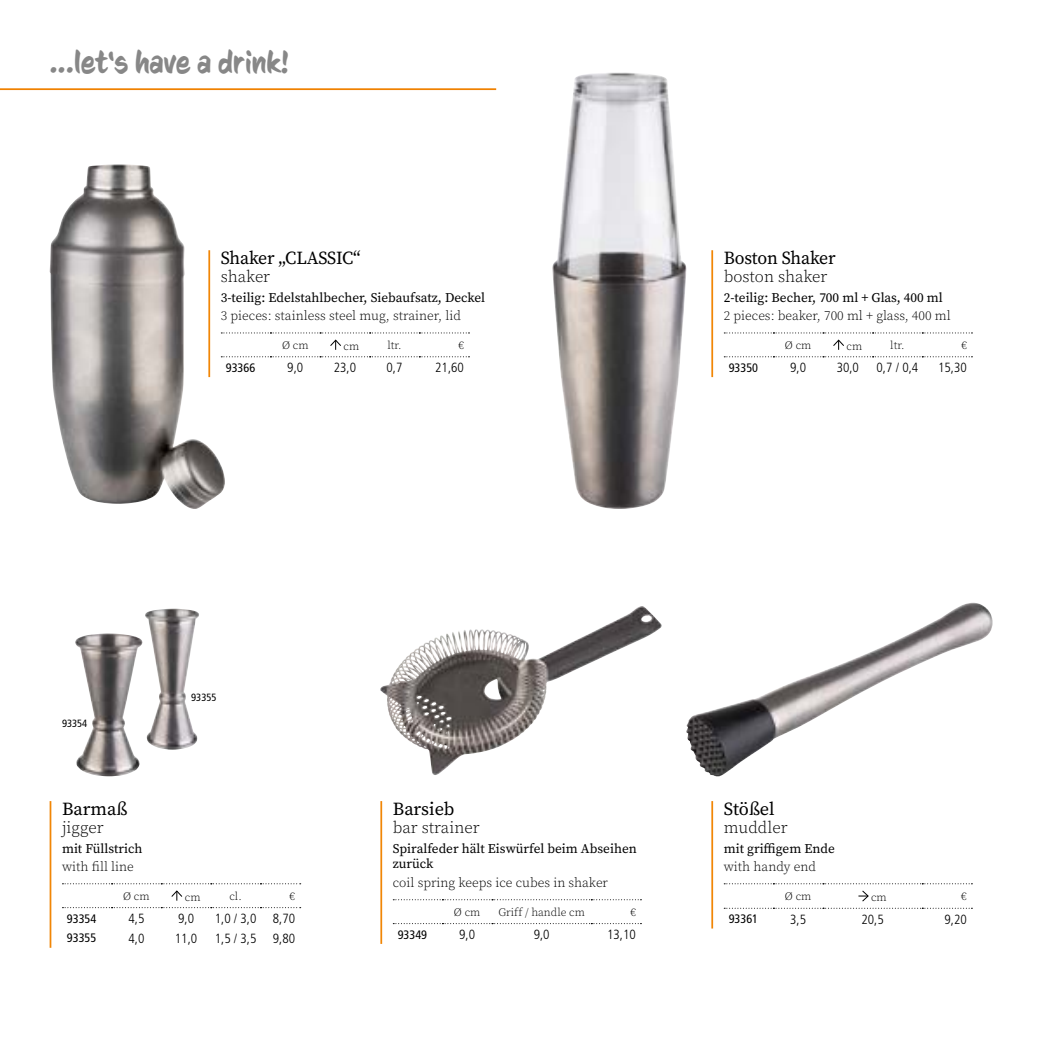
<style>
.page{position:relative;width:1042px;height:1042px;background:#fff}
.page>*{position:absolute;margin:0;border:0;box-sizing:border-box;transform-origin:0 0}
.t1{font:29.75px "CC Sign Language";color:#878787}
.t2{font:18.38px "Source Serif Pro";letter-spacing:-.01em;color:#000}
.t3{font:300 16.62px "Source Serif Pro";color:#000}
.t4{font:13.3px/15.9px "Source Serif Pro";color:#000}
.t5{font:300 13.3px "Source Serif Pro";color:#000}
.t6{font:300 condensed 13.3px "Frutiger LT Std";color:#000}
.t7{font:condensed 12.25px "Frutiger LT Std";color:#000}
.t8{font:300 11.38px "Source Serif Pro";color:#000}
.t9{font:condensed 10.5px "Frutiger LT Std";color:#000}
</style>
<div class="page">
<hr style="left:0;top:88px;width:496px;height:2px;background:#f08100">
<img style="left:49px;top:164px;width:176px;height:345px">
<hr style="left:208px;top:250px;width:2px;height:127px;background:#f18606">
<svg style="left:221px;top:332px;width:248px;height:1px"></svg>
<svg style="left:221px;top:356px;width:248px;height:1px"></svg>
<svg style="left:330px;top:340px;width:11px;height:10px"></svg>
<hr style="left:711px;top:250px;width:2px;height:127px;background:#f18606">
<svg style="left:724px;top:332px;width:248px;height:1px"></svg>
<svg style="left:724px;top:356px;width:248px;height:1px"></svg>
<svg style="left:833px;top:340px;width:11px;height:10px"></svg>
<img style="left:552px;top:72px;width:134px;height:437px">
<hr style="left:50px;top:801px;width:1px;height:147px;background:#f18606">
<svg style="left:62px;top:883px;width:239px;height:1px"></svg>
<svg style="left:62px;top:907px;width:239px;height:1px"></svg>
<svg style="left:171px;top:890px;width:11px;height:10px"></svg>
<hr style="left:380px;top:801px;width:2px;height:143px;background:#f18606">
<img style="left:75px;top:633px;width:68px;height:143px">
<img style="left:145px;top:609px;width:54px;height:140px">
<svg style="left:393px;top:899px;width:248px;height:1px"></svg>
<svg style="left:393px;top:923px;width:248px;height:1px"></svg>
<hr style="left:711px;top:801px;width:2px;height:127px;background:#f18606">
<svg style="left:724px;top:883px;width:248px;height:1px"></svg>
<svg style="left:724px;top:908px;width:248px;height:1px"></svg>
<svg style="left:858px;top:890px;width:10px;height:11px"></svg>
<img style="left:380px;top:606px;width:262px;height:106px">
<img style="left:686px;top:603px;width:307px;height:173px">
<h1 class="t1" style="left:50px;top:47px;width:242px">...let‘s have a drink!</h1>
<h2 class="t2" style="left:221px;top:245px;width:141px">Shaker „CLASSIC“</h2>
<p class="t3" style="left:221px;top:266px;width:51px">shaker</p>
<p class="t4" style="left:221px;top:289px;width:266px">3-teilig: Edelstahlbecher, Siebaufsatz, Deckel</p>
<p class="t5" style="left:221px;top:307px;width:242px">3 pieces: stainless steel mug, strainer, lid</p>
<p class="t8" style="left:282px;top:338px;width:28px">Ø cm</p>
<p class="t8" style="left:344px;top:339px;width:17px">cm</p>
<p class="t8" style="left:387px;top:338px;width:16px">ltr.</p>
<p class="t8" style="left:458px;top:338px;width:7px">€</p>
<p class="t7" style="left:226px;top:360px;width:31px">93366</p>
<p class="t6" style="left:287px;top:360px;width:17px">9,0</p>
<p class="t6" style="left:334px;top:360px;width:24px">23,0</p>
<p class="t6" style="left:386px;top:360px;width:17px">0,7</p>
<p class="t6" style="left:435px;top:360px;width:30px">21,60</p>
<h2 class="t2" style="left:724px;top:245px;width:113px">Boston Shaker</h2>
<p class="t3" style="left:724px;top:266px;width:105px">boston shaker</p>
<p class="t4" style="left:724px;top:289px;width:221px">2-teilig: Becher, 700 ml + Glas, 400 ml</p>
<p class="t5" style="left:724px;top:307px;width:228px">2 pieces: beaker, 700 ml + glass, 400 ml</p>
<p class="t8" style="left:785px;top:338px;width:28px">Ø cm</p>
<p class="t8" style="left:846px;top:339px;width:17px">cm</p>
<p class="t8" style="left:890px;top:338px;width:16px">ltr.</p>
<p class="t8" style="left:961px;top:338px;width:7px">€</p>
<p class="t7" style="left:729px;top:360px;width:31px">93350</p>
<p class="t6" style="left:790px;top:360px;width:17px">9,0</p>
<p class="t6" style="left:836px;top:360px;width:24px">30,0</p>
<p class="t6" style="left:876px;top:360px;width:43px">0,7 / 0,4</p>
<p class="t6" style="left:938px;top:360px;width:30px">15,30</p>
<p class="t9" style="left:62px;top:717px;width:27px">93354</p>
<p class="t9" style="left:191px;top:691px;width:27px">93355</p>
<h2 class="t2" style="left:62px;top:796px;width:67px">Barmaß</h2>
<p class="t3" style="left:62px;top:816px;width:43px">jigger</p>
<p class="t4" style="left:62px;top:840px;width:82px">mit Füllstrich</p>
<p class="t5" style="left:62px;top:858px;width:73px">with fill line</p>
<p class="t8" style="left:123px;top:889px;width:28px">Ø cm</p>
<p class="t8" style="left:185px;top:889px;width:17px">cm</p>
<p class="t8" style="left:230px;top:889px;width:14px">cl.</p>
<p class="t8" style="left:290px;top:889px;width:7px">€</p>
<p class="t7" style="left:67px;top:911px;width:31px">93354</p>
<p class="t6" style="left:128px;top:911px;width:17px">4,5</p>
<p class="t6" style="left:178px;top:911px;width:17px">9,0</p>
<p class="t6" style="left:215px;top:911px;width:82px">1,0 / 3,0 8,70</p>
<p class="t7" style="left:67px;top:931px;width:31px">93355</p>
<p class="t6" style="left:128px;top:930px;width:17px">4,0</p>
<p class="t6" style="left:175px;top:930px;width:24px">11,0</p>
<p class="t6" style="left:215px;top:930px;width:82px">1,5 / 3,5 9,80</p>
<h2 class="t2" style="left:393px;top:796px;width:63px">Barsieb</h2>
<p class="t3" style="left:393px;top:816px;width:88px">bar strainer</p>
<p class="t4" style="left:393px;top:840px;width:245px">Spiralfeder hält Eiswürfel beim Abseihen zurück</p>
<p class="t5" style="left:393px;top:874px;width:217px">coil spring keeps ice cubes in shaker</p>
<p class="t8" style="left:454px;top:905px;width:28px">Ø cm</p>
<p class="t8" style="left:498px;top:905px;width:88px">Griff / handle cm</p>
<p class="t8" style="left:630px;top:905px;width:7px">€</p>
<p class="t7" style="left:398px;top:927px;width:31px">93349</p>
<p class="t6" style="left:459px;top:927px;width:17px">9,0</p>
<p class="t6" style="left:534px;top:927px;width:17px">9,0</p>
<p class="t6" style="left:607px;top:927px;width:30px">13,10</p>
<h2 class="t2" style="left:724px;top:796px;width:52px">Stößel</h2>
<p class="t3" style="left:724px;top:816px;width:65px">muddler</p>
<p class="t4" style="left:724px;top:840px;width:113px">mit griffigem Ende</p>
<p class="t5" style="left:724px;top:858px;width:94px">with handy end</p>
<p class="t8" style="left:785px;top:889px;width:28px">Ø cm</p>
<p class="t8" style="left:871px;top:890px;width:17px">cm</p>
<p class="t8" style="left:961px;top:889px;width:7px">€</p>
<p class="t7" style="left:729px;top:912px;width:31px">93361</p>
<p class="t6" style="left:790px;top:911px;width:17px">3,5</p>
<p class="t6" style="left:861px;top:911px;width:24px">20,5</p>
<p class="t6" style="left:944px;top:911px;width:24px">9,20</p>
</div>
